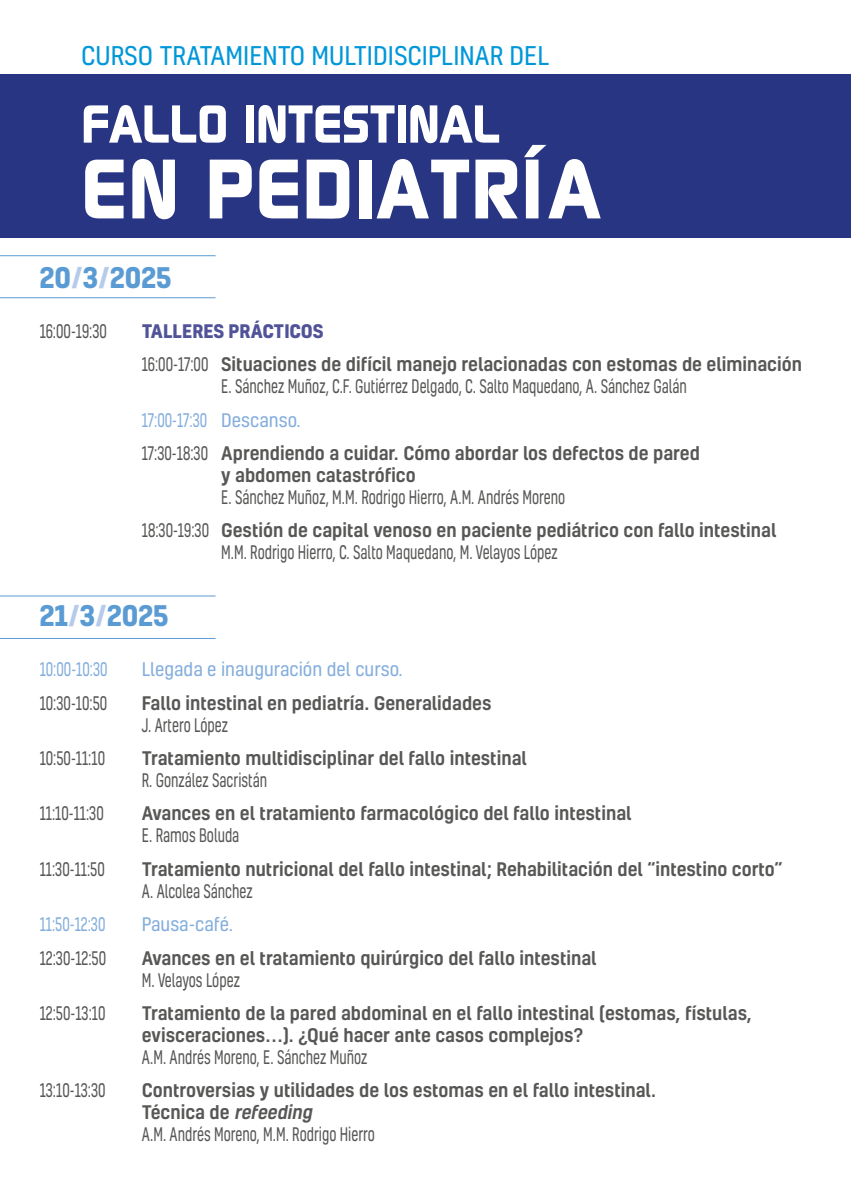
<style>
.page{position:relative;width:851px;height:1191px;background:#fff}
.page>*{position:absolute;margin:0;border:0;box-sizing:border-box;transform-origin:0 0}
.t1{font:700 84px "Continuum";letter-spacing:.02em;color:#fff}
.t2{font:700 53.2px "Continuum";color:#fff}
.t3{font:700 27.4px "Kelson";color:#5b9bd4}
.t4{font:24.8px "Kelson";color:#0097d9}
.t5{font:500 18px/22px "Kelson";color:#575756}
.t6{font:18px/33.4px "Kelson";color:#575756;scale:.75 1}
.t7{font:18px "Kelson";color:#84aedd}
.t8{font:18px "Kelson";color:#84aedd;scale:.75 1}
.s1{color:#b6cbeb}
.s2{font-weight:700;color:#505398}
.s3{font-weight:400}
.s4{font-weight:400;color:#84aedd}
.s5{font-weight:500}
.s6{font-style:italic}
</style>
<div class="page">
<div style="left:0;top:74px;width:850px;height:164px;background:#283583"></div>
<hr style="left:0;top:297px;width:215px;height:1px;background:#5b9bd4">
<hr style="left:0;top:638px;width:215px;height:1px;background:#5b9bd4">
<hr style="left:0;top:595px;width:215px;height:1px;background:#5b9bd4">
<hr style="left:0;top:255px;width:215px;height:1px;background:#5b9bd4">
<h3 class="t4" style="left:81px;top:39px;width:469px">CURSO TRATAMIENTO MULTIDISCIPLINAR DEL</h3>
<h2 class="t2" style="left:81px;top:89px;width:420px">FALLO INTESTINAL</h2>
<h1 class="t1" style="left:81px;top:133px;width:520px">EN PEDIATRÍA</h1>
<h3 class="t3" style="left:40px;top:257px;width:133px">20<span class="s1">/</span>3<span class="s1">/</span>2025</h3>
<p class="t6" style="left:40px;top:314px;width:91px">16:00-19:30</p>
<p class="t5" style="left:142px;top:314px;width:661px;line-height:33.4px"><span class="s2">TALLERES PRÁCTICOS<br></span><span class="s3">16:00-17:00</span> Situaciones de difícil manejo relacionadas con estomas de eliminación</p>
<p class="t6" style="left:221px;top:369px;width:622px">E. Sánchez Muñoz, C.F. Gutiérrez Delgado, C. Salto Maquedano, A. Sánchez Galán</p>
<p class="t5" style="left:142px;top:402px;width:559px;line-height:33.4px"><span class="s4">17:00-17:30 Descanso.<br></span><span class="s3">17:30-18:30</span> Aprendiendo a cuidar. Cómo abordar los defectos de pared</p>
<p class="t5" style="left:221px;top:463px;width:196px">y abdomen catastrófico</p>
<p class="t6" style="left:142px;top:480px;width:847px;text-indent:79px">E. Sánchez Muñoz, M.M. Rodrigo Hierro, A.M. Andrés Moreno<br>18:30-19:30 <span class="s5">Gestión de capital venoso en paciente pediátrico con fallo intestinal</span></p>
<p class="t6" style="left:221px;top:535px;width:450px">M.M. Rodrigo Hierro, C. Salto Maquedano, M. Velayos López</p>
<h3 class="t3" style="left:40px;top:596px;width:130px">21<span class="s1">/</span>3<span class="s1">/</span>2025</h3>
<p class="t8" style="left:40px;top:657px;width:92px">10:00-10:30</p>
<p class="t7" style="left:142px;top:657px;width:262px">Llegada e inauguración del curso.</p>
<p class="t6" style="left:40px;top:686px;width:92px">10:30-10:50</p>
<p class="t5" style="left:142px;top:691px;width:351px">Fallo intestinal en pediatría. Generalidades</p>
<p class="t6" style="left:142px;top:708px;width:117px">J. Artero López</p>
<p class="t6" style="left:40px;top:741px;width:89px">10:50-11:10</p>
<p class="t5" style="left:142px;top:746px;width:386px">Tratamiento multidisciplinar del fallo intestinal</p>
<p class="t6" style="left:142px;top:763px;width:169px">R. González Sacristán</p>
<p class="t6" style="left:40px;top:796px;width:87px">11:10-11:30</p>
<p class="t5" style="left:142px;top:802px;width:491px">Avances en el tratamiento farmacológico del fallo intestinal</p>
<p class="t6" style="left:142px;top:818px;width:131px">E. Ramos Boluda</p>
<p class="t6" style="left:40px;top:852px;width:88px">11:30-11:50</p>
<p class="t5" style="left:142px;top:857px;width:642px">Tratamiento nutricional del fallo intestinal; Rehabilitación del “intestino corto”</p>
<p class="t6" style="left:142px;top:874px;width:149px">A. Alcolea Sánchez</p>
<p class="t8" style="left:40px;top:912px;width:89px">11:50-12:30</p>
<p class="t7" style="left:142px;top:912px;width:93px">Pausa-café.</p>
<p class="t6" style="left:40px;top:940px;width:90px">12:30-12:50</p>
<p class="t5" style="left:142px;top:946px;width:456px">Avances en el tratamiento quirúrgico del fallo intestinal</p>
<p class="t6" style="left:142px;top:962px;width:132px">M. Velayos López</p>
<p class="t6" style="left:40px;top:996px;width:89px">12:50-13:10</p>
<p class="t5" style="left:142px;top:1001px;width:611px">Tratamiento de la pared abdominal en el fallo intestinal (estomas, fístulas, evisceraciones…). ¿Qué hacer ante casos complejos?</p>
<p class="t6" style="left:142px;top:1040px;width:302px">A.M. Andrés Moreno, E. Sánchez Muñoz</p>
<p class="t6" style="left:40px;top:1073px;width:89px">13:10-13:30</p>
<p class="t5" style="left:142px;top:1079px;width:515px">Controversias y utilidades de los estomas en el fallo intestinal.<br>Té c n i c a d e <span class="s6">refeeding<br></span><span class="s3">A.M. Andrés Moreno, M.M. Rodrigo Hierro</span></p>
</div>
